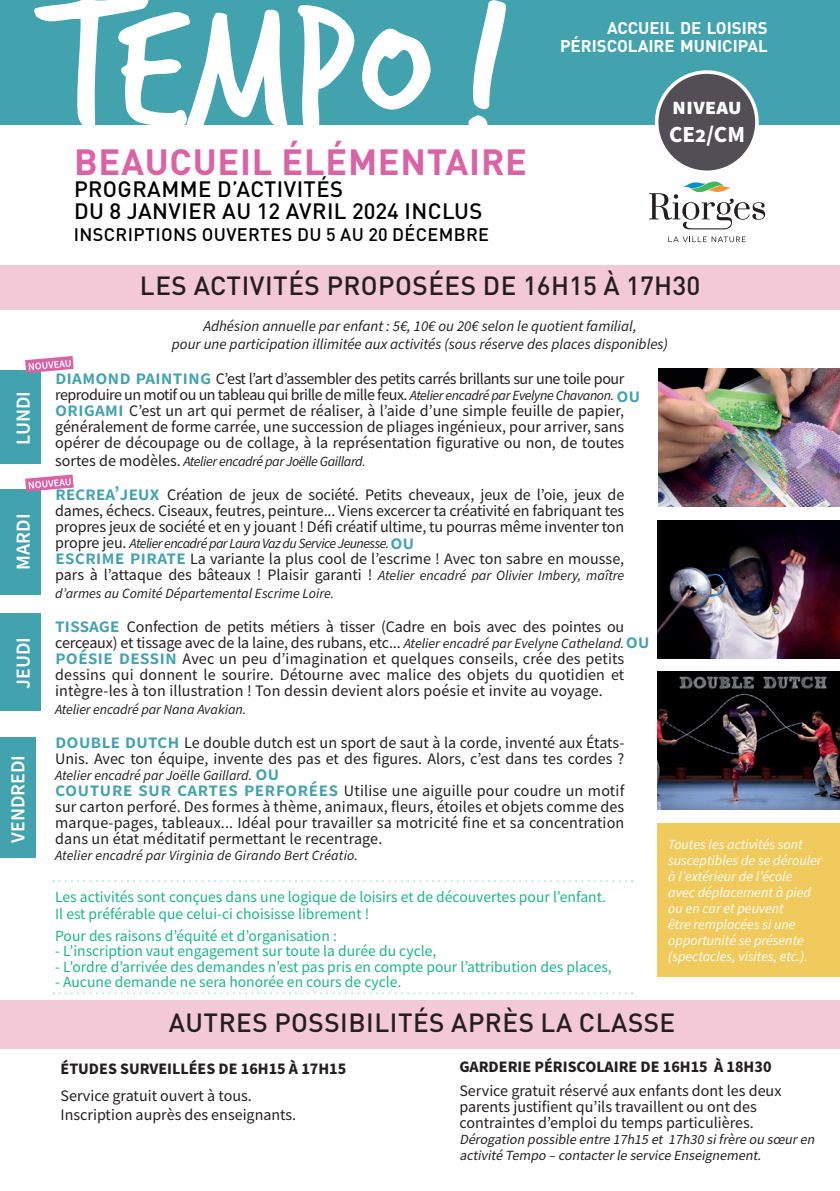
<style>
.page{position:relative;width:840px;height:1191px;background:#fff}
.page>*{position:absolute;margin:0;border:0;box-sizing:border-box;transform-origin:0 0}
.t1{font:191.4px "Trash Hand";color:#fff}
.t2{font:700 36px "DIN Pro";letter-spacing:.02em;color:#d963a5}
.t3{font:500 26px "DIN Pro";letter-spacing:.02em;color:#231f20}
.t4{font:700 23px/27.6px "Source Sans Pro";color:#fff}
.t5{font:500 22px/22px "DIN Pro";letter-spacing:.02em;color:#000001}
.t6{font:600 20px "Source Sans Pro";color:#fff}
.t7{font:600 20px "Source Sans Pro";color:#42a3af}
.t8{font:500 18px "DIN Pro";letter-spacing:.02em;color:#000001}
.t9{font:700 16.8px/18px "DIN Pro";color:#fff;text-align:right}
.t10{font:16px/16px "Source Sans Pro";color:#231f20}
.t11{font:700 16px "Source Sans Pro";color:#231f20}
.t12{font:15.6px/17.4px "Source Sans Pro";color:#1ab68b}
.t13{font:italic 15px/18px "Source Sans Pro";color:#231f20;text-align:center}
.t14{font:italic 14px/16px "Source Sans Pro";color:#fff}
.t15{font:italic 14px "Source Sans Pro";color:#231f20}
.t16{font:italic 14px/16px "Source Sans Pro";color:#231f20}
.t17{font:italic 14px "Source Sans Pro";letter-spacing:-.04em;color:#231f20}
.t18{font:italic 14px "Source Sans Pro";letter-spacing:-.03em;color:#231f20}
.s1{font-weight:600;font-size:20px;color:#42a3af}
.s2{font-style:italic;font-size:14px}
.s3{font-style:normal;font-size:16px}
</style>
<div class="page">
<div style="left:0;top:265px;width:839px;height:44px;background:#f4c9d7"></div>
<div style="left:0;top:1000px;width:839px;height:48px;background:#f4c9d7"></div>
<div style="left:0;top:0;width:839px;height:125px;background:#42a3af"></div>
<div style="left:656px;top:72px;width:100px;height:100px;background:#534e55;border-radius:50%"></div>
<div style="left:654px;top:70px;width:104px;height:104px;border:4px solid #fff;border-radius:50%"></div>
<svg style="left:668px;top:236px;width:77px;height:6px"></svg>
<svg style="left:649px;top:181px;width:115px;height:48px"></svg>
<div style="left:0;top:371px;width:40px;height:93px;background:#42a3af"></div>
<div style="left:0;top:489px;width:40px;height:105px;background:#42a3af"></div>
<div style="left:0;top:613px;width:40px;height:97px;background:#42a3af"></div>
<div style="left:0;top:737px;width:35px;height:121px;background:#42a3af"></div>
<div style="left:657px;top:823px;width:182px;height:153px;background:#f0ca5d"></div>
<svg style="left:53px;top:880px;width:579px;height:2px"></svg>
<svg style="left:53px;top:992px;width:579px;height:2px"></svg>
<img style="left:657px;top:520px;width:182px;height:138px">
<img style="left:657px;top:671px;width:182px;height:138px">
<img style="left:658px;top:368px;width:181px;height:138px">
<svg style="left:25px;top:474px;width:49px;height:17px"></svg>
<svg style="left:25px;top:356px;width:49px;height:17px"></svg>
<h1 class="t1" style="left:46px;top:-25px;width:464px">TEMPO !</h1>
<p class="t9" style="left:559px;top:16px;width:209px">ACCUEIL DE LOISIRS<br>PÉRISCOLAIRE MUNICIPAL</p>
<h3 class="t4" style="left:668px;top:93px;width:77px">niveau<br>CE2/CM</h3>
<h2 class="t2" style="left:74px;top:132px;width:454px">BEAUCUEIL ÉLÉMENTAIRE</h2>
<h3 class="t5" style="left:74px;top:176px;width:410px">PROGRAMME D’ACTIVITÉS<br>DU 8 JANVIER AU 12 AVRIL 2024 INCLUS</h3>
<p class="t8" style="left:74px;top:220px;width:416px">INSCRIPTIONS OUVERTES DU 5 AU 20 DÉCEMBRE</p>
<h3 class="t3" style="left:140px;top:264px;width:561px">LES ACTIVITÉS PROPOSÉES DE 16H15 À 17H30</h3>
<p class="t6" style="left:10px;top:444px;width:55px;rotate:-90deg">LUNDI</p>
<p class="t6" style="left:10px;top:569px;width:57px;rotate:-90deg">MARDI</p>
<p class="t6" style="left:10px;top:689px;width:53px;rotate:-90deg">JEUDI</p>
<p class="t6" style="left:5px;top:843px;width:89px;rotate:-90deg">VENDREDI</p>
<p class="t13" style="left:172px;top:317px;width:497px">Adhésion annuelle par enfant : 5€, 10€ ou 20€ selon le quotient familial,<br>pour une participation illimitée aux activités (sous réserve des places disponibles)</p>
<p class="t10" style="left:55px;top:370px;width:570px"><span class="s1">diamond painting</span> C’est l’art d’assembler des petits carrés brillants sur une toile pour reproduire un motif ou un tableau qui brille de mille feux. <span class="s2">Atelier encadré par Evelyne Chavanon. </span><span class="s1">origami</span> C’est un art qui permet de réaliser, à l’aide d’une simple feuille de papier, généralement de forme carrée, une succession de pliages ingénieux, pour arriver, sans opérer de découpage ou de collage, à la représentation figurative ou non, de toutes</p>
<p class="t18" style="left:55px;top:452px;width:312px"><span class="s3">sortes de modèles.</span> Atelier encadré par Joëlle Gaillard.</p>
<p class="t10" style="left:55px;top:486px;width:570px;text-align:justify"><span class="s1">récrea’jeux</span> Création de jeux de société. Petits cheveaux, jeux de l’oie, jeux de dames, échecs. Ciseaux, feutres, peinture... Viens excercer ta créativité en fabriquant tes propres jeux de société et en y jouant ! Défi créatif ultime, tu pourras même inventer ton</p>
<p class="t17" style="left:55px;top:534px;width:335px"><span class="s3">propre jeu.</span> Atelier encadré par Laura Vaz du Service Jeunesse.</p>
<p class="t10" style="left:55px;top:550px;width:570px"><span class="s1">escrime pirate</span> La variante la plus cool de l’escrime ! Avec ton sabre en mousse, pars à l’attaque des bâteaux ! Plaisir garanti ! <span class="s2">Atelier encadré par Olivier Imbery, maître</span></p>
<p class="t15" style="left:55px;top:584px;width:280px">d’armes au Comité Départemental Escrime Loire.</p>
<p class="t10" style="left:55px;top:618px;width:570px;text-align:justify"><span class="s1">tissage</span> Confection de petits métiers à tisser (Cadre en bois avec des pointes ou cerceaux) et tissage avec de la laine, des rubans, etc... <span class="s2">Atelier encadré par Evelyne Catheland. </span><span class="s1">poésie dessin</span> Avec un peu d’imagination et quelques conseils, crée des petits dessins qui donnent le sourire. Détourne avec malice des objets du quotidien et intègre-les à ton illustration ! Ton dessin devient alors poésie et invite au voyage.</p>
<p class="t15" style="left:55px;top:700px;width:192px">Atelier encadré par Nana Avakian.</p>
<p class="t10" style="left:55px;top:734px;width:570px"><span class="s1">double dutch</span> Le double dutch est un sport de saut à la corde, inventé aux États-<br>Unis. Avec ton équipe, invente des pas et des figures. Alors, c’est dans tes cordes ?</p>
<p class="t15" style="left:55px;top:766px;width:198px">Atelier encadré par Joëlle Gaillard.</p>
<p class="t10" style="left:55px;top:782px;width:570px;text-align:justify"><span class="s1">couture sur cartes perforées</span> Utilise une aiguille pour coudre un motif sur carton perforé. Des formes à thème, animaux, fleurs, étoiles et objets comme des marque-pages, tableaux... Idéal pour travailler sa motricité fine et sa concentration dans un état méditatif permettant le recentrage.</p>
<p class="t15" style="left:55px;top:846px;width:304px">Atelier encadré par Virginia de Girando Bert Créatio.</p>
<p class="t7" style="left:616px;top:381px;width:25px">ou</p>
<p class="t7" style="left:390px;top:529px;width:25px">ou</p>
<p class="t7" style="left:625px;top:628px;width:25px">ou</p>
<p class="t7" style="left:255px;top:759px;width:25px">ou</p>
<p class="t12" style="left:55px;top:888px;width:552px">Les activités sont conçues dans une logique de loisirs et de découvertes pour l’enfant.<br>Il est préférable que celui-ci choisisse librement !</p>
<p class="t12" style="left:55px;top:926px;width:283px">Pour des raisons d’équité et d’organisation :</p>
<p class="t12" style="left:55px;top:942px;width:382px">- L’inscription vaut engagement sur toute la durée du cycle,</p>
<p class="t12" style="left:55px;top:958px;width:557px">- L’ordre d’arrivée des demandes n’est pas pris en compte pour l’attribution des places,</p>
<p class="t12" style="left:55px;top:973px;width:347px">- Aucune demande ne sera honorée en cours de cycle.</p>
<p class="t14" style="left:668px;top:836px;width:155px">Toutes les activités sont susceptibles de se dérouler à l’extérieur de l’école avec déplacement à pied ou en car et peuvent<br>être remplacées si une opportunité se présente (spectacles, visites, etc.).</p>
<h3 class="t3" style="left:169px;top:1001px;width:508px">AUTRES POSSIBILITÉS APRÈS LA CLASSE</h3>
<p class="t11" style="left:60px;top:1057px;width:287px">ÉTUDES SURVEILLÉES DE 16H15 À 17H15</p>
<p class="t10" style="left:60px;top:1086px;width:237px;line-height:19.2px">Service gratuit ouvert à tous.<br>Inscription auprès des enseignants.</p>
<p class="t11" style="left:459px;top:1056px;width:313px">GARDERIE PÉRISCOLAIRE DE 16H15 À 18H30</p>
<p class="t10" style="left:459px;top:1083px;width:323px">Service gratuit réservé aux enfants dont les deux parents justifient qu’ils travaillent ou ont des contraintes d’emploi du temps particulières.</p>
<p class="t16" style="left:459px;top:1131px;width:359px">Dérogation possible entre 17h15 et 17h30 sifrère ou sœuren activité Tempo – contacterle service Enseignement.</p>
</div>
